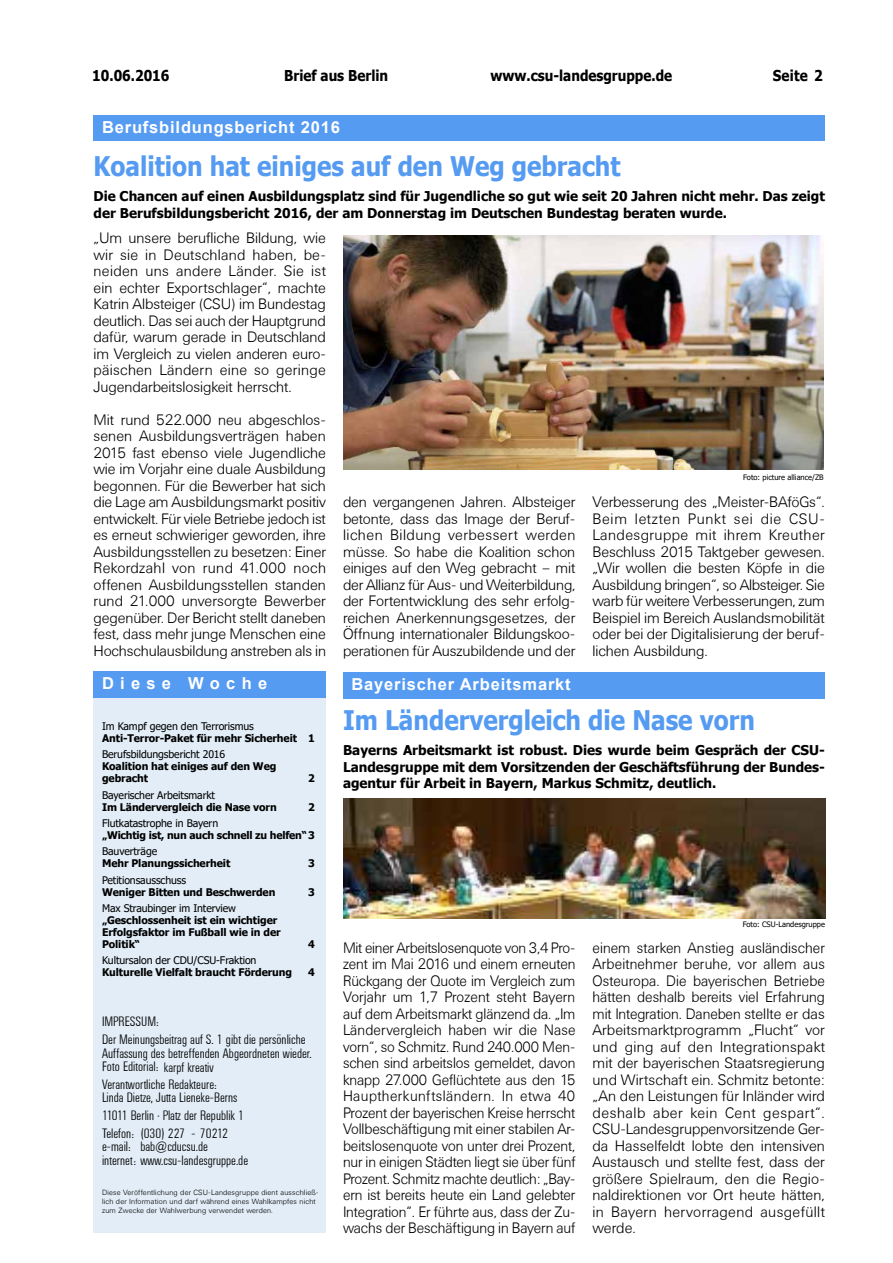
<style>
.page{position:relative;width:893px;height:1263px;background:#fff}
.page>*{position:absolute;margin:0;border:0;box-sizing:border-box;transform-origin:0 0}
._01_BaB_Überschrift{font:700 27px "Tahoma";color:#559bf2;scale:.9 1}
._01_BaB_Überschrift-2{font:700 16.5px "Arial";letter-spacing:.05em;color:#fff}
._08_BaB_Überschrift{font:700 16.5px "Arial";color:#fff}
._04_BaB_Fließtext{font:300 15px/16.5px "Univers BSK";letter-spacing:-.01em;color:#000;text-align:justify}
._04_BaB_Fließtext-2{font:300 15px/16.5px "Univers BSK";letter-spacing:-.01em;color:#000;text-align:justify;scale:.96 1}
._06_BaB_Nr____Datum{font:700 15px "Tahoma";color:#000;scale:.9 1}
._03_BaB_Teaser{font:700 13.5px/16.5px "Tahoma";color:#000}
._10_BaB_Impressum{font:300 13.5px/13.5px "Univers Condensed BSK";color:#000}
._09_BaB_Inhaltsverze{font:700 10.5px/12px "Tahoma";letter-spacing:-.01em;color:#000}
._09_BaB_Inhaltsverze-2{font:10.5px "Tahoma";letter-spacing:-.01em;color:#000}
._10a_BaB_Impressum_W{font:300 7.5px/9px "Univers BSK";letter-spacing:.02em;color:#000}
._13_BaB_Rechtevermer{font:7.5px "Tahoma";color:#000}
</style>
<div class="page">
<div style="left:94px;top:678px;width:232px;height:555px;background:#e2edf7"></div>
<div style="left:94px;top:671px;width:232px;height:27px;background:#559bf2"></div>
<div style="left:94px;top:115px;width:731px;height:25px;background:#559bf2"></div>
<img style="left:343px;top:235px;width:481px;height:234px">
<div style="left:343px;top:672px;width:482px;height:26px;background:#559bf2"></div>
<img style="left:343px;top:799px;width:482px;height:120px">
<p class="_06_BaB_Nr____Datum" style="left:284px;top:65px;width:117px">Brief aus Berlin</p>
<p class="_06_BaB_Nr____Datum" style="left:92px;top:65px;width:87px">10.06.2016</p>
<p class="_06_BaB_Nr____Datum" style="left:490px;top:65px;width:203px">www.csu-landesgruppe.de</p>
<p class="_06_BaB_Nr____Datum" style="left:773px;top:65px;width:57px">Seite 2</p>
<p class="_01_BaB_Überschrift-2" style="left:102px;top:115px;width:239px">Berufsbildungsbericht 2016</p>
<p class="_01_BaB_Überschrift" style="left:94px;top:148px;width:587px">Koalition hat einiges auf den Weg gebracht</p>
<p class="_03_BaB_Teaser" style="left:94px;top:189px;width:733px">Die Chancen auf einen Ausbildungsplatz sind für Jugendliche so gut wie seit 20 Jahren nicht mehr. Das zeigt der Berufsbildungsbericht 2016, der am Donnerstag im Deutschen Bundestag beraten wurde.</p>
<p class="_04_BaB_Fließtext" style="left:94px;top:230px;width:234px;text-align:left">„Um unsere berufliche Bildung, wie wir sie in Deutschland haben, be&shy;neiden uns andere Länder. Sie ist ein echter Exportschlager“, machte Katrin Albsteiger (CSU) im Bundestag deutlich. Das sei auch der Hauptgrund dafür, warum gerade in Deutschland im Vergleich zu vielen anderen euro&shy;päischen Ländern eine so geringe Jugendarbeitslosigkeit herrscht.</p>
<p class="_04_BaB_Fließtext" style="left:94px;top:411px;width:234px">Mit rund 522.000 neu abgeschlos&shy;senen Ausbildungsverträgen haben 2015 fast ebenso viele Jugendliche wie im Vorjahr eine duale Ausbildung begonnen. Für die Bewerber hat sich die Lage am Ausbildungsmarkt positiv entwickelt. Für viele Betriebe jedoch ist es erneut schwieriger geworden, ihre Ausbildungsstellen zu besetzen: Einer Rekordzahl von rund 41.000 noch offenen Ausbildungsstellen standen rund 21.000 unversorgte Bewerber gegenüber. Der Bericht stellt daneben fest, dass mehr junge Menschen eine Hochschulausbildung anstreben als in</p>
<p class="_13_BaB_Rechtevermer" style="left:743px;top:472px;width:82px">Foto: picture alliance/ZB</p>
<p class="_04_BaB_Fließtext" style="left:592px;top:494px;width:234px">Verbesserung des „Meister-BAföGs“.<br>Beim letzten Punkt sei die CSU-Landesgruppe mit ihrem Kreuther Beschluss 2015 Taktgeber gewesen. „Wir wollen die besten Köpfe in die Ausbildung bringen“, so Albsteiger. Sie warb für weitere Verbesserungen, zum Beispiel im Bereich Auslandsmobilität oder bei der Digitalisierung der beruf&shy;lichen Ausbildung.</p>
<p class="_04_BaB_Fließtext" style="left:343px;top:494px;width:234px">den vergangenen Jahren. Albsteiger betonte, dass das Image der Beruf&shy;lichen Bildung verbessert werden müsse. So habe die Koalition schon einiges auf den Weg gebracht – mit der Allianz für Aus- und Weiterbildung, der Fortentwicklung des sehr erfolg&shy;reichen Anerkennungsgesetzes, der Öffnung internationaler Bildungskoo&shy;perationen für Auszubildende und der</p>
<p class="_08_BaB_Überschrift" style="left:102px;top:672px;width:167px">D i e s e W o c h e</p>
<p class="_09_BaB_Inhaltsverze-2" style="left:102px;top:719px;width:153px">Im Kampf gegen den Terrorismus</p>
<p class="_09_BaB_Inhaltsverze" style="left:102px;top:733px;width:214px">Anti-Terror-Paket für mehr Sicherheit 1</p>
<p class="_09_BaB_Inhaltsverze-2" style="left:102px;top:748px;width:125px">Berufsbildungsbericht 2016</p>
<p class="_09_BaB_Inhaltsverze" style="left:102px;top:761px;width:176px">Koalition hat einiges auf den Weg gebracht</p>
<p class="_09_BaB_Inhaltsverze" style="left:308px;top:773px;width:8px">2</p>
<p class="_09_BaB_Inhaltsverze-2" style="left:102px;top:788px;width:114px">Bayerischer Arbeitsmarkt</p>
<p class="_09_BaB_Inhaltsverze" style="left:102px;top:801px;width:176px">Im Ländervergleich die Nase vorn</p>
<p class="_09_BaB_Inhaltsverze" style="left:308px;top:801px;width:8px">2</p>
<p class="_09_BaB_Inhaltsverze-2" style="left:102px;top:816px;width:118px">Flutkatastrophe in Bayern</p>
<p class="_09_BaB_Inhaltsverze" style="left:102px;top:830px;width:214px">„Wichtig ist, nun auch schnell zu helfen“3</p>
<p class="_09_BaB_Inhaltsverze-2" style="left:102px;top:844px;width:57px">Bauverträge</p>
<p class="_09_BaB_Inhaltsverze" style="left:102px;top:858px;width:130px">Mehr Planungssicherheit</p>
<p class="_09_BaB_Inhaltsverze" style="left:308px;top:858px;width:8px">3</p>
<p class="_09_BaB_Inhaltsverze-2" style="left:102px;top:873px;width:86px">Petitionsausschuss</p>
<p class="_09_BaB_Inhaltsverze" style="left:102px;top:886px;width:175px">Weniger Bitten und Beschwerden</p>
<p class="_09_BaB_Inhaltsverze" style="left:308px;top:886px;width:8px">3</p>
<p class="_09_BaB_Inhaltsverze-2" style="left:102px;top:901px;width:136px">Max Straubinger im Interview</p>
<p class="_09_BaB_Inhaltsverze" style="left:102px;top:914px;width:180px">„Geschlossenheit ist ein wichtiger<br>Erfolgsfaktor im Fußball wie in der<br>Politik“</p>
<p class="_09_BaB_Inhaltsverze" style="left:308px;top:938px;width:8px">4</p>
<p class="_09_BaB_Inhaltsverze-2" style="left:102px;top:953px;width:156px">Kultursalon der CDU/CSU-Fraktion</p>
<p class="_09_BaB_Inhaltsverze" style="left:102px;top:967px;width:191px">Kulturelle Vielfalt braucht Förderung</p>
<p class="_09_BaB_Inhaltsverze" style="left:308px;top:967px;width:8px">4</p>
<p class="_10_BaB_Impressum" style="left:102px;top:1015px;width:58px">IMPRESSUM:</p>
<p class="_10_BaB_Impressum" style="left:102px;top:1033px;width:211px">Der Meinungsbeitrag auf S. 1 gibt die persönliche<br>Auffassung des betreffenden Abgeordneten wieder.</p>
<p class="_10_BaB_Impressum" style="left:102px;top:1060px;width:113px">Foto Editorial: karpf kreativ</p>
<p class="_10_BaB_Impressum" style="left:102px;top:1078px;width:137px">Verantwortliche Redakteure:<br>Linda Dietze, Jutta Lieneke-Berns</p>
<p class="_10_BaB_Impressum" style="left:102px;top:1109px;width:144px">11011 Berlin · Platz der Republik 1</p>
<p class="_10_BaB_Impressum" style="left:102px;top:1127px;width:127px">Telefon: (030) 227 - 70212 e-mail: bab@cducsu.de</p>
<p class="_10_BaB_Impressum" style="left:102px;top:1154px;width:148px">internet: www.csu-landesgruppe.de</p>
<p class="_10a_BaB_Impressum_W" style="left:102px;top:1188px;width:218px">Diese Veröffentlichung der CSU-Landesgruppe dient ausschließ&shy;lich der Information und darf während eines Wahlkampfes nicht zum Zwecke der Wahlwerbung verwendet werden.</p>
<p class="_01_BaB_Überschrift-2" style="left:352px;top:673px;width:221px">Bayerischer Arbeitsmarkt</p>
<p class="_01_BaB_Überschrift" style="left:343px;top:701px;width:459px">Im Ländervergleich die Nase vorn</p>
<p class="_03_BaB_Teaser" style="left:343px;top:743px;width:483px;text-align:justify">Bayerns Arbeitsmarkt ist robust. Dies wurde beim Gespräch der CSU-Landesgruppe mit dem Vorsitzenden der Geschäftsführung der Bundes&shy;agentur für Arbeit in Bayern, Markus Schmitz, deutlich.</p>
<p class="_13_BaB_Rechtevermer" style="left:743px;top:919px;width:84px">Foto: CSU-Landesgruppe</p>
<p class="_04_BaB_Fließtext-2" style="left:343px;top:939px;width:244px">Mit einer Arbeitslosenquote von 3,4 Pro&shy;zent im Mai 2016 und einem erneuten Rückgang der Quote im Vergleich zum Vorjahr um 1,7 Prozent steht Bayern auf dem Arbeitsmarkt glänzend da. „Im Ländervergleich haben wir die Nase vorn“, so Schmitz. Rund 240.000 Men&shy;schen sind arbeitslos gemeldet, davon knapp 27.000 Geflüchtete aus den 15<br>Hauptherkunftsländern. In etwa 40<br>Prozent der bayerischen Kreise herrscht Vollbeschäftigung mit einer stabilen Ar&shy;beitslosenquote von unter drei Prozent, nur in einigen Städten liegt sie über fünf Prozent. Schmitz machte deutlich: „Bay&shy;ern ist bereits heute ein Land gelebter Integration“. Er führte aus, dass der Zu&shy;wachs der Beschäftigung in Bayern auf</p>
<p class="_04_BaB_Fließtext-2" style="left:592px;top:939px;width:244px">einem starken Anstieg ausländischer Arbeitnehmer beruhe, vor allem aus Osteuropa. Die bayerischen Betriebe hätten deshalb bereits viel Erfahrung mit Integration. Daneben stellte er das Arbeitsmarktprogramm „Flucht“ vor und ging auf den Integrationspakt mit der bayerischen Staatsregierung und Wirtschaft ein. Schmitz betonte: „An den Leistungen für Inländer wird deshalb aber kein Cent gespart“.<br>CSU-Landesgruppenvorsitzende Ger&shy;da Hasselfeldt lobte den intensiven Austausch und stellte fest, dass der größere Spielraum, den die Regio&shy;naldirektionen vor Ort heute hätten, in Bayern hervorragend ausgefüllt werde.</p>
</div>
